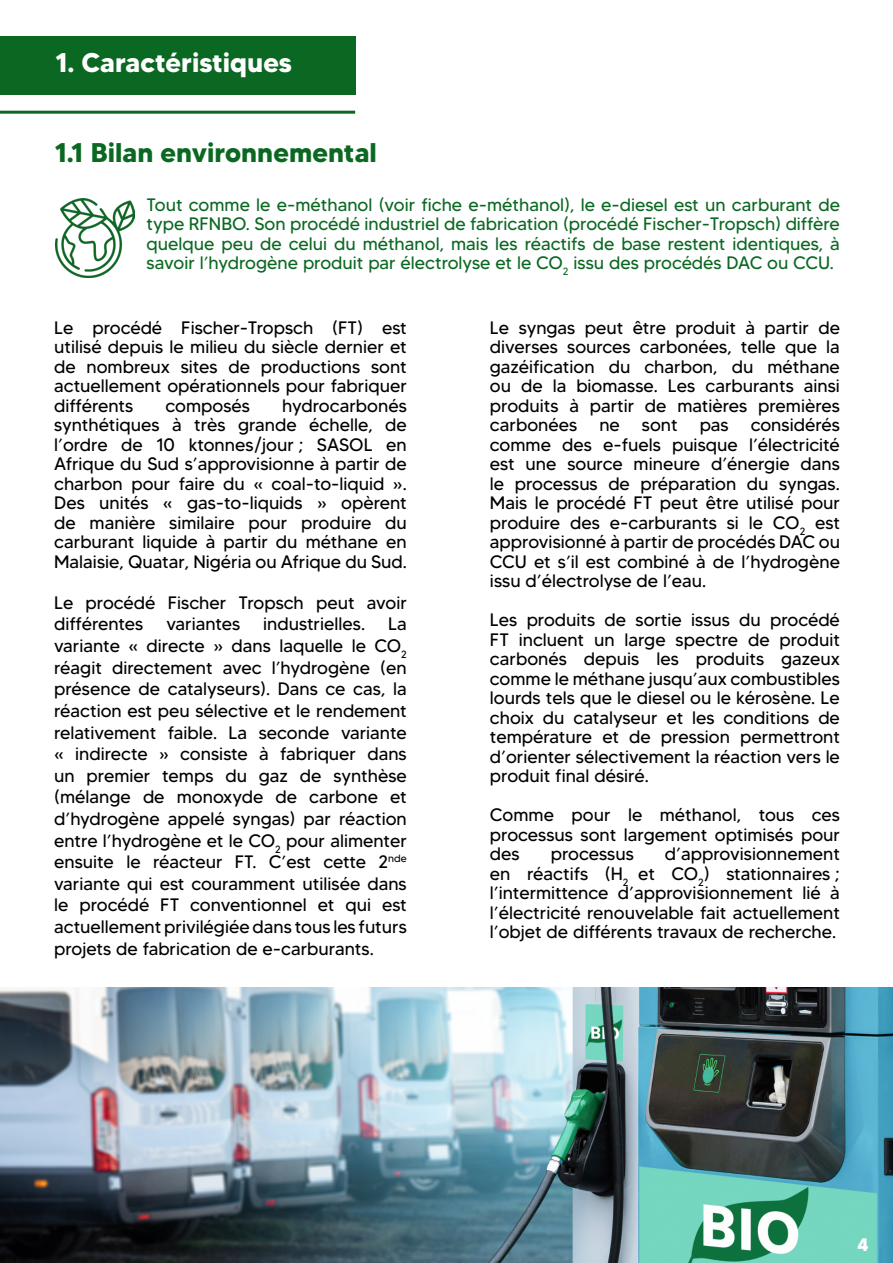
<style>
.page{position:relative;width:893px;height:1263px;background:#fff}
.page>*{position:absolute;margin:0;border:0;box-sizing:border-box;transform-origin:0 0}
.t1{font:700 27px "MADETOMMY";color:#0b6822}
.t2{font:700 27px "MADETOMMY";color:#fff}
.t3{font:18px/19.5px "MADETOMMY";color:#000;text-align:justify}
.t4{font:18px/19.5px "MADETOMMY";color:#0b6822;text-align:justify}
.t5{font:700 18px "MADETOMMY";color:#fff}
</style>
<div class="page">
<img style="left:0;top:988px;width:893px;height:275px">
<img style="left:55px;top:198px;width:80px;height:80px">
<div style="left:0;top:36px;width:355px;height:59px;background:#0b6822"></div>
<hr style="left:0;top:111px;width:355px;height:3px;background:#0b6822">
<h1 class="t2" style="left:55px;top:46px;width:238px">1. Caractéristiques</h1>
<h1 class="t1" style="left:55px;top:136px;width:323px">1.1 Bilan environnemental</h1>
<p class="t4" style="left:147px;top:194px;width:695px">Tout comme le e-méthanol (voir fiche e-méthanol), le e-diesel est un carburant de type RFNBO. Son procédé industriel de fabrication (procédé Fischer-Tropsch) diffère quelque peu de celui du méthanol, mais les réactifs de base restent identiques, à savoir l’hydrogène produit par électrolyse et le CO<sub>2</sub> issu des procédés DAC ou CCU.</p>
<p class="t3" style="left:54px;top:318px;width:354px">Le procédé Fischer-Tropsch (FT) est utilisé depuis le milieu du siècle dernier et de nombreux sites de productions sont actuellement opérationnels pour fabriquer différents</p>
<p class="t3" style="left:54px;top:396px;width:354px;text-indent:228px">hydrocarbonés synthétiques à très grande échelle, de l’ordre de 10 ktonnes/jour ; SASOL en Afrique du Sud s’approvisionne à partir de charbon pour faire du « coal-to-liquid ».<br>Des unités « gas-to-liquids » opèrent de manière similaire pour produire du carburant liquide à partir du méthane en Malaisie, Quatar, Nigéria ou Afrique du Sud.</p>
<p class="t3" style="left:54px;top:592px;width:354px;line-height:21.6px">Le procédé Fischer Tropsch peut avoir différentes</p>
<p class="t3" style="left:166px;top:396px;width:86px">composés</p>
<p class="t3" style="left:166px;top:614px;width:75px">variantes</p>
<p class="t3" style="left:263px;top:614px;width:103px">industrielles.</p>
<p class="t3" style="left:54px;top:613px;width:354px;line-height:21.6px;text-indent:334px">La variante « directe » dans laquelle le CO<sub>2 </sub>réagit directement avec l’hydrogène (en présence de catalyseurs). Dans ce cas, la réaction est peu sélective et le rendement relativement faible. La seconde variante « indirecte » consiste à fabriquer dans un premier temps du gaz de synthèse (mélange de monoxyde de carbone et d’hydrogène appelé syngas) par réaction entre l’hydrogène et le CO<sub>2</sub> pour alimenter ensuite le réacteur FT. C’est cette 2<sup>nde </sup>variante qui est couramment utilisée dans le procédé FT conventionnel et qui est actuellement privilégiée dans tous les futurs projets de fabrication de e-carburants.</p>
<p class="t3" style="left:490px;top:318px;width:352px">Le syngas peut être produit à partir de diverses sources carbonées, telle que la gazéification du charbon, du méthane ou de la biomasse. Les carburants ainsi produits à partir de matières premières carbonées ne sont pas considérés comme des e-fuels puisque l’électricité est une source mineure d’énergie dans le processus de préparation du syngas.<br>Mais le procédé FT peut être utilisé pour produire des e-carburants si le CO<sub>2</sub> est approvisionné à partir de procédés DAC ou CCU et s’il est combiné à de l’hydrogène issu d’électrolyse de l’eau.</p>
<p class="t3" style="left:490px;top:610px;width:351px">Les produits de sortie issus du procédé FT incluent un large spectre de produit carbonés depuis les produits gazeux comme le méthane jusqu’aux combustibles lourds tels que le diesel ou le kérosène. Le choix du catalyseur et les conditions de température et de pression permettront d’orienter sélectivement la réaction vers le produit final désiré.</p>
<p class="t3" style="left:490px;top:805px;width:351px">Comme pour le méthanol, tous ces processus sont largement optimisés pour des</p>
<p class="t3" style="left:490px;top:844px;width:351px;text-indent:175px">d’approvisionnement en réactifs (H<sub>2</sub> et CO<sub>2</sub>) stationnaires ; l’intermittence d’approvisionnement lié à l’électricité renouvelable fait actuellement l’objet de différents travaux de recherche.</p>
<p class="t3" style="left:551px;top:844px;width:84px">processus</p>
<p class="t5" style="left:857px;top:1233px;width:13px">4</p>
</div>
